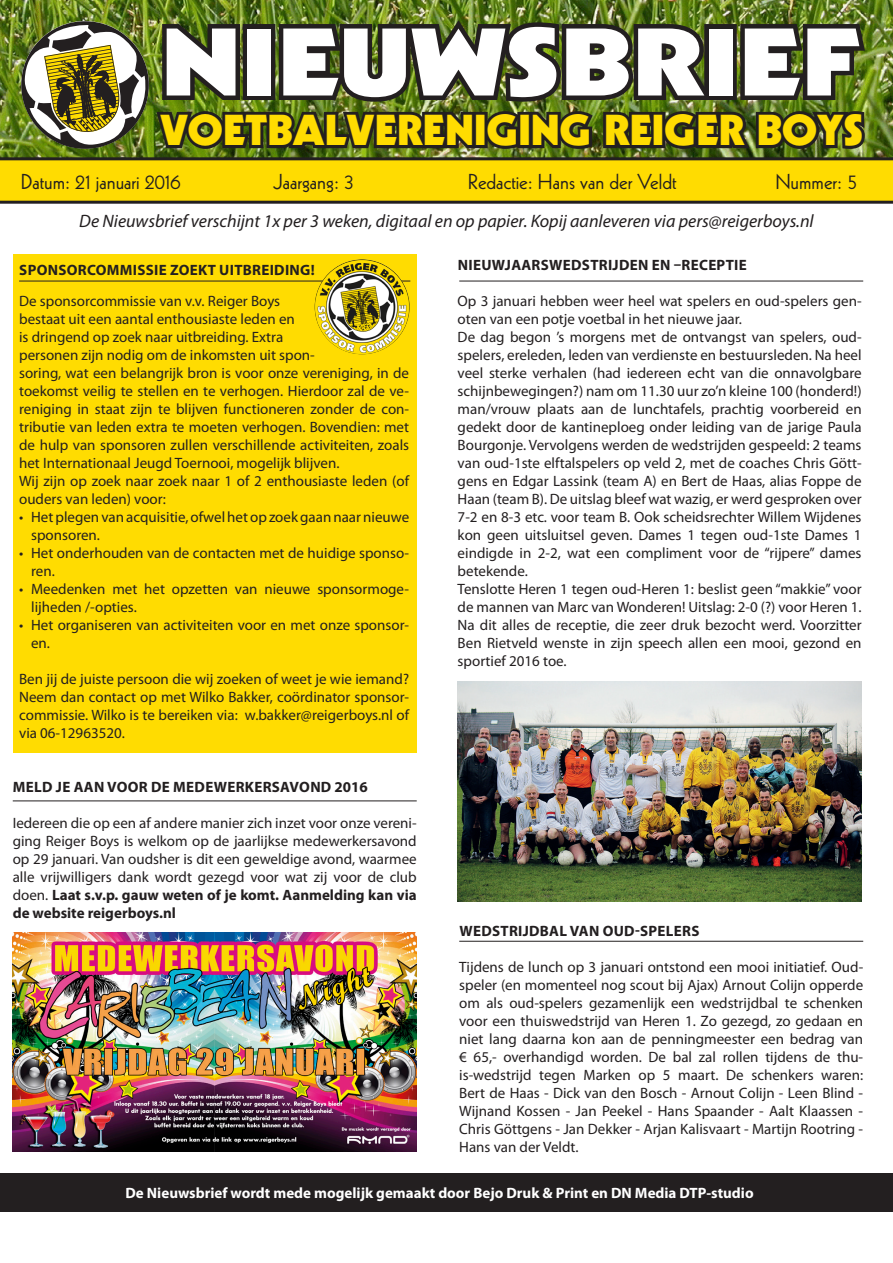
<style>
.page{position:relative;width:893px;height:1263px;background:#fff}
.page>*{position:absolute;margin:0;border:0;box-sizing:border-box;transform-origin:0 0}
.t1{font:900 93px "Kabel";color:#fff;scale:1.35 1}
.t2{font:900 42px "Kabel";color:#ffdc01;scale:1.07 1}
.t3{font:21px "Kabel";color:#231f20}
.t4{font:italic 18px "Myriad Pro";color:#231f20}
.t5{font:15px/18px "Myriad Pro";color:#231f20}
.t6{font:700 15px "Myriad Pro";letter-spacing:.02em;color:#231f20}
.t7{font:700 15px "Myriad Pro";color:#fff}
.s1{font-weight:700}
</style>
<div class="page">
<img style="left:0;top:0;width:893px;height:12px">
<img style="left:0;top:12px;width:893px;height:192px">
<div style="left:13px;top:254px;width:404px;height:499px;background:#ffdc01"></div>
<hr style="left:459px;top:281px;width:404px;height:1px;background:#231f20">
<hr style="left:459px;top:941px;width:404px;height:1px;background:#231f20">
<div style="left:0;top:1174px;width:893px;height:38px;background:#231f20"></div>
<hr style="left:13px;top:800px;width:404px;height:1px;background:#231f20">
<hr style="left:19px;top:281px;width:391px;height:1px;background:#231f20">
<img style="left:458px;top:681px;width:404px;height:220px">
<img style="left:315px;top:259px;width:95px;height:95px;border-radius:47px">
<img style="left:13px;top:932px;width:404px;height:219px">
<p class="t1" style="left:161px;top:4px;width:517px">NIEUWSBRIEF</p>
<p class="t2" style="left:161px;top:104px;width:658px">VOETBALVERENIGING REIGER BOYS</p>
<p class="t3" style="left:21px;top:169px;width:161px">Datum: 21 januari 2016</p>
<p class="t3" style="left:273px;top:169px;width:82px">Jaargang: 3</p>
<p class="t3" style="left:468px;top:169px;width:210px">Redactie: Hans van der Veldt</p>
<p class="t3" style="left:776px;top:169px;width:83px">Nummer: 5</p>
<p class="t3" style="left:103px;top:168px;width:87px">21 mei 2015</p>
<p class="t3" style="left:782px;top:168px;width:17px">10</p>
<p class="t4" style="left:79px;top:210px;width:736px">De Nieuwsbrief verschijnt 1x per 3 weken, digitaal en op papier. Kopij aanleveren via pers@reigerboys.nl</p>
<p class="t6" style="left:19px;top:260px;width:297px">SPONSORCOMMISSIE ZOEKT UITBREIDING!</p>
<p class="t5" style="left:19px;top:292px;width:263px">De sponsorcommissie van v.v. Reiger Boys</p>
<p class="t5" style="left:19px;top:310px;width:277px">bestaat uit een aantal enthousiaste leden en</p>
<p class="t5" style="left:19px;top:328px;width:266px">is dringend op zoek naar uitbreiding. Extra</p>
<p class="t5" style="left:19px;top:346px;width:297px">personen zijn nodig om de inkomsten uit spon-</p>
<p class="t5" style="left:19px;top:364px;width:392px;text-align:justify">soring, wat een belangrijk bron is voor onze vereniging, in de toekomst veilig te stellen en te verhogen. Hierdoor zal de ve&shy;reniging in staat zijn te blijven functioneren zonder de con&shy;tributie van leden extra te moeten verhogen. Bovendien: met de hulp van sponsoren zullen verschillende activiteiten, zoals het Internationaal Jeugd Toernooi, mogelijk blijven.</p>
<p class="t5" style="left:19px;top:472px;width:391px">Wij zijn op zoek naar zoek naar 1 of 2 enthousiaste leden (of ouders van leden) voor:</p>
<p class="t5" style="left:31px;top:508px;width:380px;text-indent:-12px">• Hetplegenvanacquisitie, ofwelhet opzoekgaannaarnieuwe sponsoren.</p>
<p class="t5" style="left:31px;top:544px;width:380px;text-indent:-12px">• Het onderhouden van de contacten met de huidige sponso&shy;ren.</p>
<p class="t5" style="left:31px;top:580px;width:380px;text-indent:-12px">• Meedenken met het opzetten van nieuwe sponsormoge&shy;lijheden /-opties.</p>
<p class="t5" style="left:31px;top:616px;width:380px;text-indent:-12px">• Het organiseren van activiteiten voor en met onze sponsor&shy;en.</p>
<p class="t5" style="left:19px;top:670px;width:392px;text-align:justify">Ben jij de juiste persoon die wij zoeken of weet je wie iemand?<br>Neem dan contact op met Wilko Bakker, coördinator sponsor&shy;commissie. Wilko is te bereiken via: w.bakker@reigerboys.nl of via 06-12963520.</p>
<p class="t6" style="left:13px;top:777px;width:356px">MELD JE AAN VOOR DE MEDEWERKERSAVOND 2016</p>
<p class="t5" style="left:13px;top:814px;width:405px;text-align:justify">Iedereen die op een af andere manier zich inzet voor onze vereni&shy;ging Reiger Boys is welkom op de jaarlijkse medewerkersavond op 29 januari. Van oudsher is dit een geweldige avond, waarmee alle vrijwilligers dank wordt gezegd voor wat zij voor de club doen. <span class="s1">Laat s.v.p. gauw weten of je komt. Aanmelding kan via de website reigerboys.nl</span></p>
<p class="t6" style="left:458px;top:255px;width:290px">NIEUWJAARSWEDSTRIJDEN EN –RECEPTIE</p>
<p class="t5" style="left:458px;top:292px;width:405px">Op 3 januari hebben weer heel wat spelers en oud-spelers gen&shy;oten van een potje voetbal in het nieuwe jaar.</p>
<p class="t5" style="left:458px;top:328px;width:405px;text-align:justify">De dag begon ’s morgens met de ontvangst van spelers, oud&shy;spelers, ereleden, leden van verdienste en bestuursleden. Na heel veel sterke verhalen (had iedereen echt van die onnavolgbare schijnbewegingen?) nam om 11.30 uur zo’n kleine 100 (honderd!) man/vrouw plaats aan de lunchtafels, prachtig voorbereid en gedekt door de kantineploeg onder leiding van de jarige Paula Bourgonje. Vervolgens werden de wedstrijden gespeeld: 2 teams van oud-1ste elftalspelers op veld 2, met de coaches Chris Gött&shy;gens en Edgar Lassink (team A) en Bert de Haas, alias Foppe de Haan (team B). De uitslag bleef wat wazig, er werd gesproken over 7-2 en 8-3 etc. voor team B. Ook scheidsrechter Willem Wijdenes kon geen uitsluitsel geven. Dames 1 tegen oud-1ste Dames 1 eindigde in 2-2, wat een compliment voor de “rijpere” dames betekende.</p>
<p class="t5" style="left:458px;top:580px;width:405px">Tenslotte Heren 1 tegen oud-Heren 1: beslist geen “makkie” voor de mannen van Marc van Wonderen! Uitslag: 2-0 (?) voor Heren 1.</p>
<p class="t5" style="left:458px;top:616px;width:405px;text-align:justify">Na dit alles de receptie, die zeer druk bezocht werd. Voorzitter Ben Rietveld wenste in zijn speech allen een mooi, gezond en sportief 2016 toe.</p>
<p class="t6" style="left:459px;top:921px;width:242px">WEDSTRIJDBAL VAN OUD-SPELERS</p>
<p class="t5" style="left:459px;top:958px;width:405px;text-align:justify">Tijdens de lunch op 3 januari ontstond een mooi initiatief. Oud&shy;speler (en momenteel nog scout bij Ajax) Arnout Colijn opperde om als oud-spelers gezamenlijk een wedstrijdbal te schenken voor een thuiswedstrijd van Heren 1. Zo gezegd, zo gedaan en niet lang daarna kon aan de penningmeester een bedrag van € 65,- overhandigd worden. De bal zal rollen tijdens de thu&shy;is-wedstrijd tegen Marken op 5 maart. De schenkers waren:<br>Bert de Haas - Dick van den Bosch - Arnout Colijn - Leen Blind - Wijnand Kossen - Jan Peekel - Hans Spaander - Aalt Klaassen - Chris Göttgens - Jan Dekker - Arjan Kalisvaart - Martijn Rootring - Hans van der Veldt.</p>
<p class="t7" style="left:126px;top:1183px;width:630px">De Nieuwsbrief wordt mede mogelijk gemaakt door Bejo Druk &amp; Print en DN Media DTP-studio</p>
</div>
